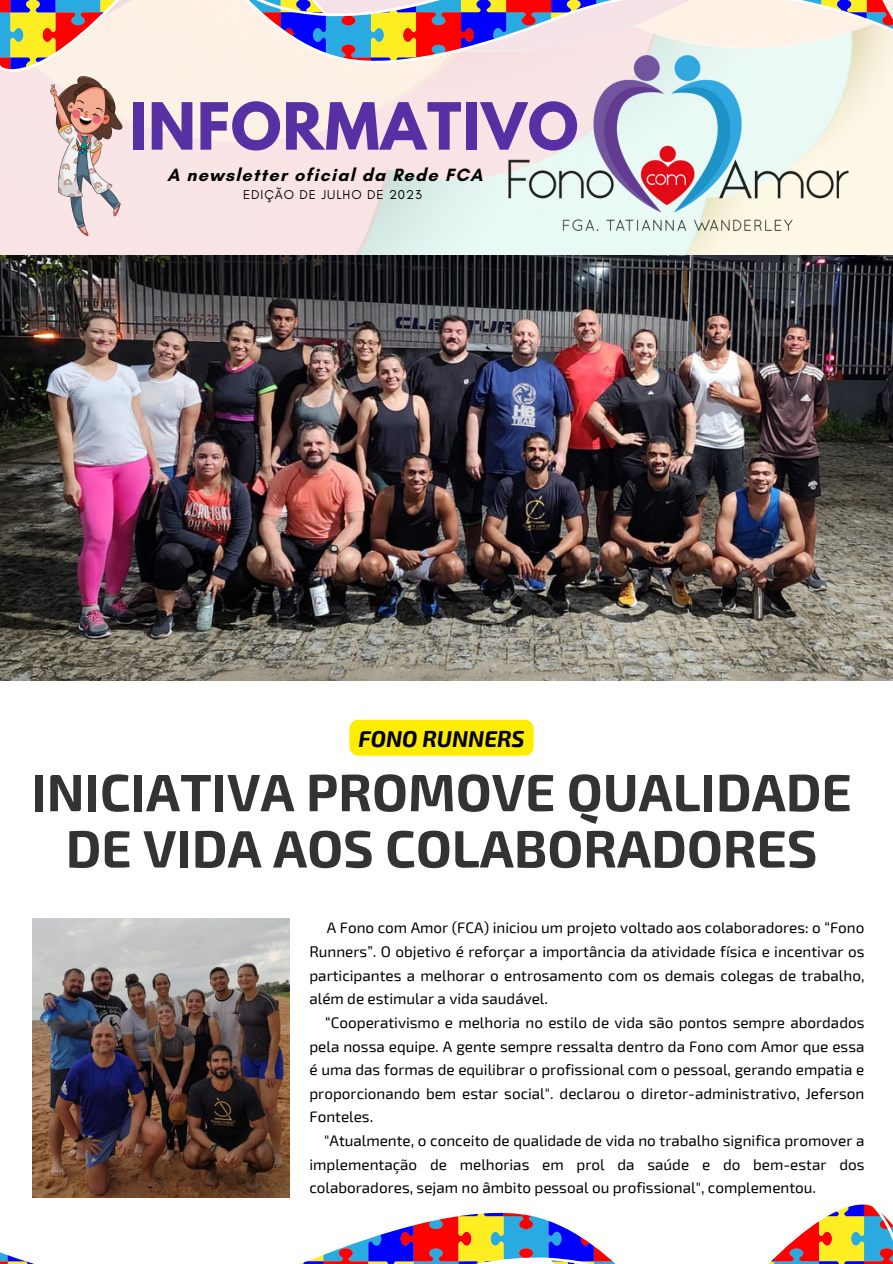
<style>
.page{position:relative;width:893px;height:1264px;background:#fff}
.page>*{position:absolute;margin:0;border:0;box-sizing:border-box;transform-origin:0 0}
.t1{font:700 57.6px "League Spartan";letter-spacing:.02em;color:#5730a4}
.t2{font:700 52.5px/56.2px "Exo 2";color:#343333;text-align:center}
.t3{font:italic 700 22.5px "Exo 2";color:#000}
.t4{font:700 18.15px "Glacial Indifference";letter-spacing:.07em;color:#000}
.t5{font:15.3px/23.7px "Exo 2";color:#000;text-align:justify}
.t6{font:13.05px "Glacial Indifference";letter-spacing:.07em;color:#000}
</style>
<div class="page">
<img style="left:0;top:72px;width:892px;height:609px">
<img style="left:492px;top:72px;width:372px;height:203px">
<svg style="left:0;top:1204px;width:892px;height:59px"></svg>
<img style="left:6px;top:72px;width:166px;height:166px">
<svg style="left:0;top:0;width:892px;height:72px"></svg>
<img style="left:32px;top:918px;width:258px;height:279px">
<div style="left:349px;top:719px;width:184px;height:36px;background:#ffed00;border-radius:9px"></div>
<p class="t1" style="left:129px;top:98px;width:450px">INFORMATIVO</p>
<p class="t4" style="left:167px;top:164px;width:317px">A newsletter oficial da Rede FCA</p>
<p class="t6" style="left:243px;top:186px;width:180px">EDIÇÃO DE JULHO DE 2023</p>
<p class="t3" style="left:358px;top:724px;width:168px">FONO RUNNERS</p>
<p class="t2" style="left:31px;top:761px;width:821px">INICIATIVA PROMOVE QUALIDADE<br>DE VIDA AOS COLABORADORES</p>
<p class="t5" style="left:309px;top:915px;width:556px;text-indent:17px">A Fono com Amor (FCA) iniciou um projeto voltado aos colaboradores: o “Fono Runners”. O objetivo é reforçar a importância da atividade física e incentivar os participantes a melhorar o entrosamento com os demais colegas de trabalho, além de estimular a vida saudável.</p>
<p class="t5" style="left:309px;top:1009px;width:556px;text-indent:16px">“Cooperativismo e melhoria no estilo de vida são pontos sempre abordados pela nossa equipe. A gente sempre ressalta dentro da Fono com Amor que essa é uma das formas de equilibrar o profissional com o pessoal, gerando empatia e proporcionando bem estar social". declarou o diretor-administrativo, Jeferson Fonteles.</p>
<p class="t5" style="left:309px;top:1128px;width:556px;text-indent:15px">"Atualmente, o conceito de qualidade de vida no trabalho significa promover a implementação de melhorias em prol da saúde e do bem-estar dos colaboradores, sejam no âmbito pessoal ou profissional", complementou.</p>
</div>
